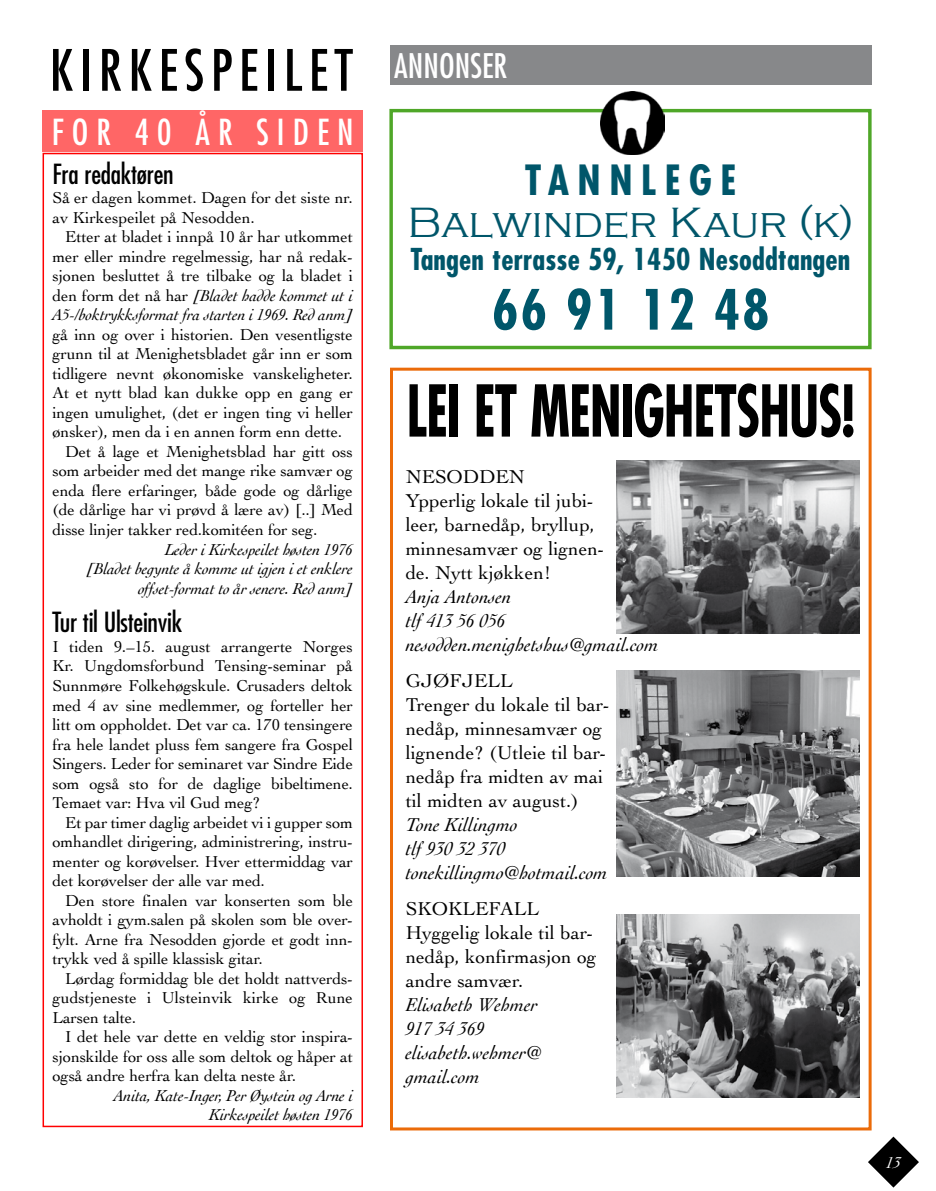
<style>
.page{position:relative;width:936px;height:1191px;background:#fff}
.page>*{position:absolute;margin:0;border:0;box-sizing:border-box;transform-origin:0 0}
.t1{font:700 condensed 69.3px "Futura";letter-spacing:-.02em;color:#000;scale:.8 1}
.t2{font:condensed 55.35px "Futura";letter-spacing:.12em;color:#000}
.t3{font:700 condensed 54px "Futura";letter-spacing:.04em;color:#00566a}
.t4{font:300 43.65px "Copperplate Gothic";color:#00566a}
.t5{font:700 condensed 40.5px "Futura";letter-spacing:.21em;color:#00566a}
.t6{font:condensed 34.95px "Futura";letter-spacing:.23em;color:#fff}
.t7{font:condensed 33px "Futura";color:#fff}
.t8{font:700 condensed 29.4px "Futura";letter-spacing:.005em;color:#00566a}
.t9{font:condensed 27px "Futura";letter-spacing:-.01em;color:#000}
.t10{font:19.5px/24px "Cochin";color:#000}
.t11{font:italic 19.5px/24px "Cochin";color:#000}
.t12{font:16.5px/19.5px "Cochin";letter-spacing:-.01em;color:#000;text-align:justify}
.t13{font:italic 16.5px/19.5px "Cochin";letter-spacing:-.01em;color:#000;text-align:right}
.t14{font:italic 16.5px "Cochin";color:#fff}
.s1{font-style:italic}
</style>
<div class="page">
<svg style="left:868px;top:1136px;width:50px;height:51px"></svg>
<div style="left:43px;top:153px;width:320px;height:974px;border:2px solid #f00"></div>
<div style="left:390px;top:45px;width:481px;height:39px;background:#87888a"></div>
<div style="left:389px;top:109px;width:482px;height:240px;border:3px solid #4fa728"></div>
<div style="left:390px;top:368px;width:481px;height:762px;border:3px solid #eb6b09"></div>
<img style="left:617px;top:914px;width:242px;height:183px">
<img style="left:617px;top:670px;width:242px;height:206px">
<img style="left:617px;top:460px;width:242px;height:174px">
<img style="left:600px;top:91px;width:64px;height:63px">
<div style="left:42px;top:110px;width:321px;height:42px;background:#f66"></div>
<h2 class="t2" style="left:50px;top:35px;width:304px">KIRKESPEILET</h2>
<h3 class="t6" style="left:52px;top:110px;width:303px">FOR 40 ÅR SIDEN</h3>
<h3 class="t9" style="left:53px;top:157px;width:123px">Fra redaktøren</h3>
<p class="t12" style="left:53px;top:187px;width:302px">Så er dagen kommet. Dagen for det siste nr. av Kirkespeilet på Nesodden.</p>
<p class="t12" style="left:53px;top:226px;width:302px;text-indent:13px">Etter at bladet i innpå 10 år har utkommet mer eller mindre regelmessig, har nå redak&shy;sjonen besluttet å tre tilbake og la bladet i den form det nå har <span class="s1">[Bladet hadde kommet ut i A5-/boktrykksformat fra starten i 1969. Red anm]</span></p>
<p class="t12" style="left:53px;top:324px;width:302px">gå inn og over i historien. Den vesentligste</p>
<p class="t12" style="left:53px;top:343px;width:302px">grunn til at Menighetsbladet går inn er som</p>
<p class="t12" style="left:53px;top:363px;width:302px">tidligere nevnt økonomiske vanskeligheter.</p>
<p class="t12" style="left:53px;top:382px;width:302px">At et nytt blad kan dukke opp en gang er</p>
<p class="t12" style="left:53px;top:402px;width:302px">ingen umulighet, (det er ingen ting vi heller</p>
<p class="t12" style="left:53px;top:421px;width:291px">ønsker), men da i en annen form enn dette.</p>
<p class="t12" style="left:65px;top:441px;width:289px">Det å lage et Menighetsblad har gitt oss</p>
<p class="t12" style="left:53px;top:460px;width:302px">som arbeider med det mange rike samvær og</p>
<p class="t12" style="left:53px;top:480px;width:302px">enda flere erfaringer, både gode og dårlige</p>
<p class="t12" style="left:53px;top:499px;width:302px">(de dårlige har vi prøvd å lære av) [..] Med</p>
<p class="t12" style="left:53px;top:519px;width:266px">disse linjer takker red.komitéen for seg.</p>
<p class="t13" style="left:87px;top:538px;width:268px">Leder i Kirkespeilet høsten 1976<br>[Bladet begynte å komme ut igjen i et enklere offset-format to år senere. Red anm]</p>
<h3 class="t9" style="left:53px;top:605px;width:131px">Tur til Ulsteinvik</h3>
<p class="t12" style="left:53px;top:636px;width:302px">I tiden 9.–15. august arrangerte Norges Kr. Ungdomsforbund Tensing-seminar på Sunnmøre Folkehøgskule. Crusaders deltok med 4 av sine medlemmer, og forteller her litt om oppholdet. Det var ca. 170 tensingere fra hele landet pluss fem sangere fra Gospel Singers. Leder for seminaret var Sindre Eide som også sto for de daglige bibeltimene.<br>Temaet var: Hva vil Gud meg?</p>
<p class="t12" style="left:53px;top:811px;width:302px;text-indent:13px">Et par timer daglig arbeidet vi i gupper som omhandlet dirigering, administrering, instru&shy;menter og korøvelser. Hver ettermiddag var det korøvelser der alle var med.</p>
<p class="t12" style="left:53px;top:889px;width:302px;text-indent:13px">Den store finalen var konserten som ble avholdt i gym.salen på skolen som ble over&shy;fylt. Arne fra Nesodden gjorde et godt inn&shy;trykk ved å spille klassisk gitar.</p>
<p class="t12" style="left:53px;top:967px;width:302px;text-indent:13px">Lørdag formiddag ble det holdt nattverds&shy;gudstjeneste i Ulsteinvik kirke og Rune Larsen talte.</p>
<p class="t12" style="left:53px;top:1026px;width:302px;text-indent:13px">I det hele var dette en veldig stor inspira&shy;sjonskilde for oss alle som deltok og håper at også andre herfra kan delta neste år.</p>
<p class="t13" style="left:114px;top:1084px;width:240px">Anita, Kate-Inger, Per Øystein og Arne i<br>Kirkespeilet høsten 1976</p>
<h3 class="t7" style="left:394px;top:45px;width:114px">ANNONSER</h3>
<h3 class="t5" style="left:524px;top:154px;width:213px">TANNLEGE</h3>
<h3 class="t4" style="left:407px;top:199px;width:447px">Balwinder Kaur (k)</h3>
<h3 class="t8" style="left:410px;top:240px;width:441px">Tangen terrasse 59, 1450 Nesoddtangen</h3>
<h3 class="t3" style="left:492px;top:275px;width:278px">66 91 12 48</h3>
<h1 class="t1" style="left:406px;top:366px;width:562px">LEI ET MENIGHETSHUS!</h1>
<p class="t10" style="left:406px;top:464px;width:200px">NESODDEN<br>Ypperlig lokale til jubi&shy;leer, barnedåp, bryllup, minnesamvær og lignen&shy;de. Nytt kjøkken!</p>
<p class="t11" style="left:406px;top:584px;width:254px">Anja Antonsen<br>tlf 413 56 056 nesodden.menighetshus@gmail.com</p>
<p class="t10" style="left:406px;top:668px;width:205px">GJØFJELL<br>Trenger du lokale til bar&shy;nedåp, minnesamvær og lignende? (Utleie til bar&shy;nedåp fra midten av mai til midten av august.)</p>
<p class="t11" style="left:406px;top:812px;width:203px">Tone Killingmo<br>tlf 930 32 370 tonekillingmo@hotmail.com</p>
<p class="t10" style="left:406px;top:896px;width:192px">SKOKLEFALL<br>Hyggelig lokale til bar&shy;nedåp, konfirmasjon og andre samvær.</p>
<p class="t11" style="left:406px;top:992px;width:137px">Elisabeth Wehmer<br>917 34 369 elisabeth.wehmer@ gmail.com</p>
<p class="t14" style="left:886px;top:1151px;width:16px">13</p>
</div>
